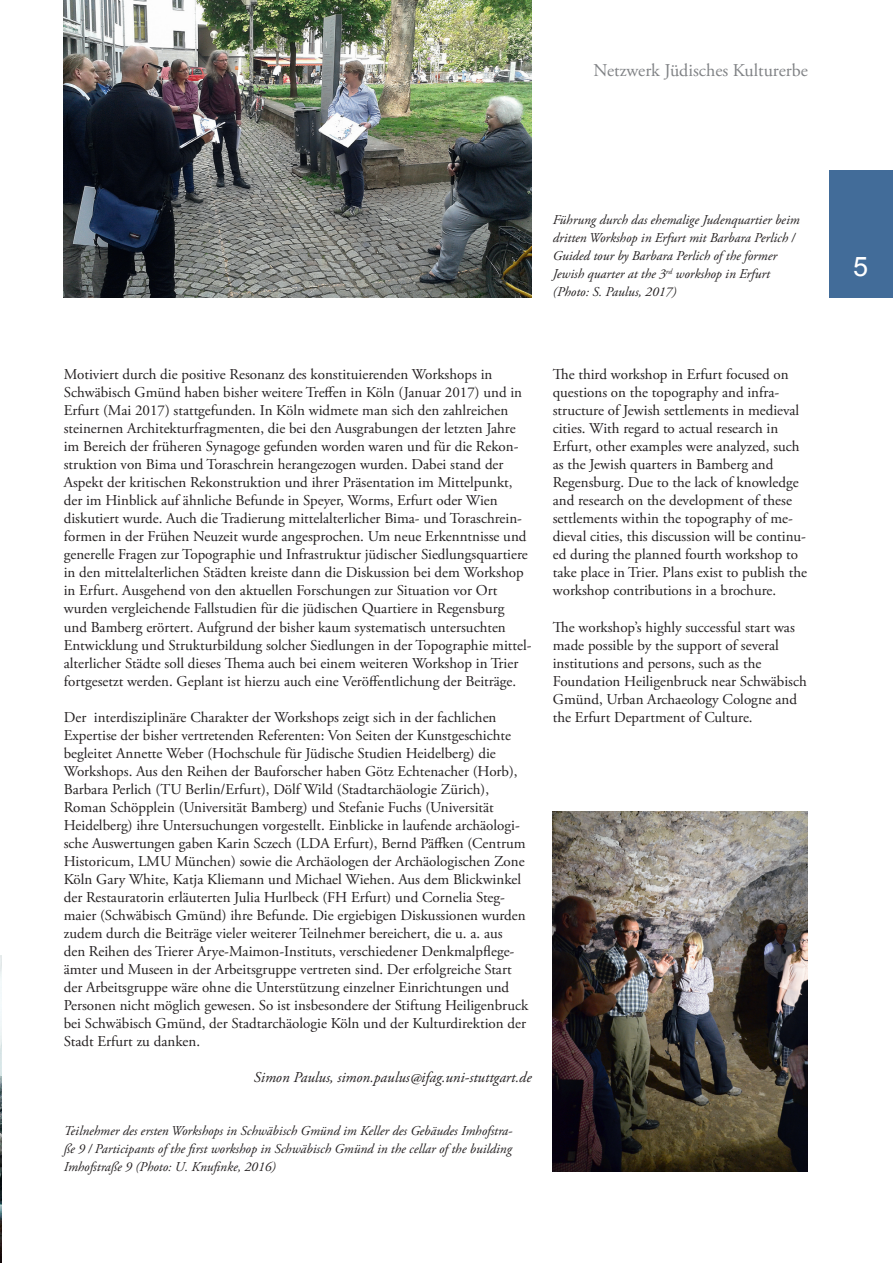
<style>
.page{position:relative;width:893px;height:1263px;background:#fff}
.page>*{position:absolute;margin:0;border:0;box-sizing:border-box;transform-origin:0 0}
.t1{font:27px "Arial";color:#fff}
.t2{font:18px "Adobe Garamond Pro";color:#808285}
.t3{font:15px/18px "Adobe Garamond Pro";color:#231f20}
.t4{font:italic 15px "Adobe Garamond Pro";color:#231f20}
.t5{font:italic 13.5px/18px "Adobe Garamond Pro";color:#231f20}
</style>
<div class="page">
<div style="left:829px;top:170px;width:64px;height:128px;background:#426c99"></div>
<img style="left:64px;top:0;width:467px;height:298px">
<img style="left:0;top:955px;width:1px;height:308px">
<img style="left:553px;top:811px;width:255px;height:360px">
<p class="t2" style="left:594px;top:59px;width:216px">Netzwerk Jüdisches Kulturerbe</p>
<p class="t5" style="left:553px;top:211px;width:248px">Führung durch das ehemalige Judenquartier beim dritten Workshop in Erfurt mit Barbara Perlich / Guided tour by Barbara Perlich of the former Jewish quarter at the 3<sup>rd</sup> workshop in Erfurt (Photo: S. Paulus, 2017)</p>
<p class="t3" style="left:64px;top:366px;width:469px">Motiviert durch die positive Resonanz des konstituierenden Workshops in Schwäbisch Gmünd haben bisher weitere Treffen in Köln (Januar 2017) und in Erfurt (Mai 2017) stattgefunden. In Köln widmete man sich den zahlreichen steinernen Architekturfragmenten, die bei den Ausgrabungen der letzten Jahre im Bereich der früheren Synagoge gefunden worden waren und für die Rekon&shy;struktion von Bima und Toraschrein herangezogen wurden. Dabei stand der Aspekt der kritischen Rekonstruktion und ihrer Präsentation im Mittelpunkt, der im Hinblick auf ähnliche Befunde in Speyer, Worms, Erfurt oder Wien diskutiert wurde. Auch die Tradierung mittelalterlicher Bima- und Toraschrein&shy;formen in der Frühen Neuzeit wurde angesprochen. Um neue Erkenntnisse und generelle Fragen zur Topographie und Infrastruktur jüdischer Siedlungsquartiere in den mittelalterlichen Städten kreiste dann die Diskussion bei dem Workshop in Erfurt. Ausgehend von den aktuellen Forschungen zur Situation vor Ort wurden vergleichende Fallstudien für die jüdischen Quartiere in Regensburg<br>und Bamberg erörtert. Aufgrund der bisher kaum systematisch untersuchten Entwicklung und Strukturbildung solcher Siedlungen in der Topographie mittel&shy;alterlicher Städte soll dieses Thema auch bei einem weiteren Workshop in Trier fortgesetzt werden. Geplant ist hierzu auch eine Veröffentlichung der Beiträge.</p>
<p class="t3" style="left:64px;top:708px;width:466px">Der interdisziplinäre Charakter der Workshops zeigt sich in der fachlichen Expertise der bisher vertretenden Referenten: Von Seiten der Kunstgeschichte begleitet Annette Weber (Hochschule für Jüdische Studien Heidelberg) die Workshops. Aus den Reihen der Bauforscher haben Götz Echtenacher (Horb), Barbara Perlich (TU Berlin/Erfurt), Dölf Wild (Stadtarchäologie Zürich), Roman Schöpplein (Universität Bamberg) und Stefanie Fuchs (Universität Heidelberg) ihre Untersuchungen vorgestellt. Einblicke in laufende archäologi&shy;sche Auswertungen gaben Karin Sczech (LDA Erfurt), Bernd Päffken (Centrum Historicum, LMU München) sowie die Archäologen der Archäologischen Zone Köln Gary White, Katja Kliemann und Michael Wiehen. Aus dem Blickwinkel der Restauratorin erläuterten Julia Hurlbeck (FH Erfurt) und Cornelia Steg&shy;maier (Schwäbisch Gmünd) ihre Befunde. Die ergiebigen Diskussionen wurden zudem durch die Beiträge vieler weiterer Teilnehmer bereichert, die u. a. aus<br>den Reihen des Trierer Arye-Maimon-Instituts, verschiedener Denkmalpflege&shy;ämter und Museen in der Arbeitsgruppe vertreten sind. Der erfolgreiche Start der Arbeitsgruppe wäre ohne die Unterstützung einzelner Einrichtungen und Personen nicht möglich gewesen. So ist insbesondere der Stiftung Heiligenbruck bei Schwäbisch Gmünd, der Stadtarchäologie Köln und der Kulturdirektion der Stadt Erfurt zu danken.</p>
<p class="t4" style="left:254px;top:1068px;width:279px">Simon Paulus, simon.paulus@ifag.uni-stuttgart.de</p>
<p class="t5" style="left:64px;top:1122px;width:450px;text-align:justify">Teilnehmer des ersten Workshops in Schwäbisch Gmünd im Keller des Gebäudes Imhofstra&shy;ße 9 / Participants of the first workshop in Schwäbisch Gmünd in the cellar of the building Imhofstraße 9 (Photo: U. Knufinke, 2016)</p>
<p class="t3" style="left:553px;top:366px;width:256px">The third workshop in Erfurt focused on questions on the topography and infra&shy;structure of Jewish settlements in medieval cities. With regard to actual research in Erfurt, other examples were analyzed, such as the Jewish quarters in Bamberg and Regensburg. Due to the lack of knowledge and research on the development of these settlements within the topography of me&shy;dieval cities, this discussion will be continu&shy;ed during the planned fourth workshop to take place in Trier. Plans exist to publish the workshop contributions in a brochure.</p>
<p class="t3" style="left:553px;top:618px;width:255px">The workshop’s highly successful start was made possible by the support of several institutions and persons, such as the Foundation Heiligenbruck near Schwäbisch Gmünd, Urban Archaeology Cologne and the Erfurt Department of Culture.</p>
<h1 class="t1" style="left:853px;top:249px;width:17px">5</h1>
</div>
